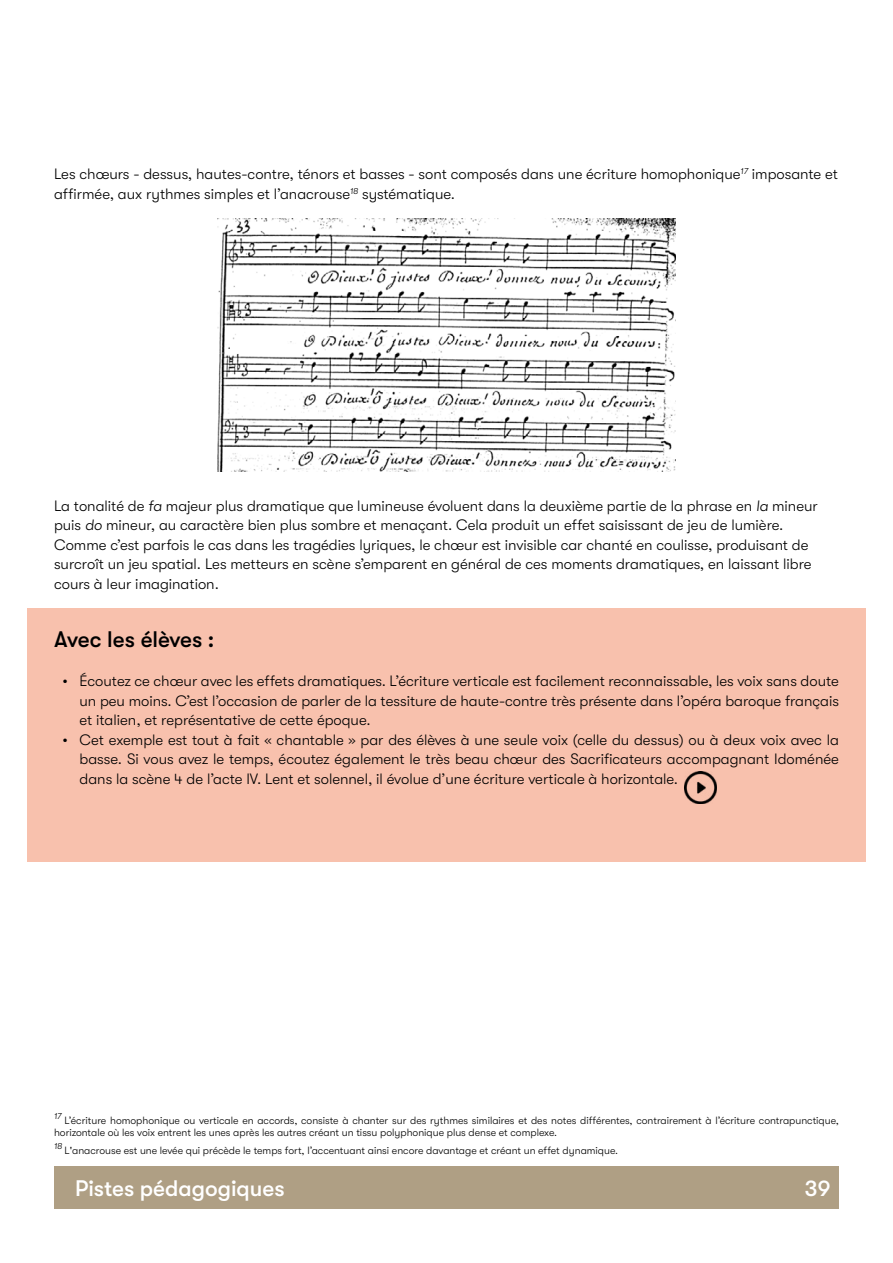
<style>
.page{position:relative;width:893px;height:1263px;background:#fff}
.page>*{position:absolute;margin:0;border:0;box-sizing:border-box;transform-origin:0 0}
.t1{font:500 22.5px "GT Walsheim";color:#fff}
.t2{font:500 22.5px "GT Walsheim";color:#000}
.t3{font:300 15px/19.5px "GT Walsheim";color:#000}
.t4{font:300 10.5px/12.6px "GT Walsheim";color:#000}
.t5{font:italic 300 8.7px "GT Walsheim";color:#000}
.s1{font-style:italic}
</style>
<div class="page">
<div style="left:54px;top:1166px;width:785px;height:43px;background:#af9f84"></div>
<div style="left:27px;top:608px;width:839px;height:254px;background:#f8c1ad"></div>
<img style="left:685px;top:771px;width:31px;height:32px">
<img style="left:218px;top:218px;width:457px;height:254px">
<p class="t3" style="left:54px;top:164px;width:785px">Les chœurs - dessus, hautes-contre, ténors et basses - sont composés dans une écriture homophonique<sup>17</sup> imposante et affirmée, aux rythmes simples et l’anacrouse<sup>18</sup> systématique.</p>
<p class="t3" style="left:54px;top:496px;width:765px">La tonalité de <span class="s1">fa</span> majeur plus dramatique que lumineuse évoluent dans la deuxième partie de la phrase en <span class="s1">la</span> mineur puis <span class="s1">do</span> mineur, au caractère bien plus sombre et menaçant. Cela produit un effet saisissant de jeu de lumière.<br>Comme c’est parfois le cas dans les tragédies lyriques, le chœur est invisible car chanté en coulisse, produisant de surcroît un jeu spatial. Les metteurs en scène s’emparent en général de ces moments dramatiques, en laissant libre cours à leur imagination.</p>
<h1 class="t2" style="left:54px;top:627px;width:162px">Avec les élèves :</h1>
<p class="t3" style="left:80px;top:671px;width:761px;text-align:justify;text-indent:-17px">• Écoutez ce chœur avec les effets dramatiques. L’écriture verticale est facilement reconnaissable, les voix sans doute un peu moins. C’est l’occasion de parler de la tessiture de haute-contre très présente dans l’opéra baroque français et italien, et représentative de cette époque.</p>
<p class="t3" style="left:80px;top:730px;width:761px;text-align:justify;text-indent:-17px">• Cet exemple est tout à fait « chantable » par des élèves à une seule voix (celle du dessus) ou à deux voix avec la basse. Si vous avez le temps, écoutez également le très beau chœur des Sacrificateurs accompagnant Idoménée dans la scène 4 de l’acte IV. Lent et solennel, il évolue d’une écriture verticale à horizontale.</p>
<p class="t5" style="left:54px;top:1111px;width:9px">17</p>
<p class="t4" style="left:54px;top:1114px;width:786px;text-indent:11px">L’écriture homophonique ou verticale en accords, consiste à chanter sur des rythmes similaires et des notes différentes, contrairement à l’écriture contrapunctique, horizontale où les voix entrent les unes après les autres créant un tissu polyphonique plus dense et complexe.</p>
<p class="t5" style="left:54px;top:1141px;width:10px">18</p>
<p class="t4" style="left:64px;top:1144px;width:555px">L'anacrouse est une levée qui précède le temps fort, l’accentuant ainsi encore davantage et créant un effet dynamique.</p>
<h1 class="t1" style="left:75px;top:1176px;width:211px">Pistes pédagogiques</h1>
<h1 class="t1" style="left:805px;top:1176px;width:27px">39</h1>
</div>
